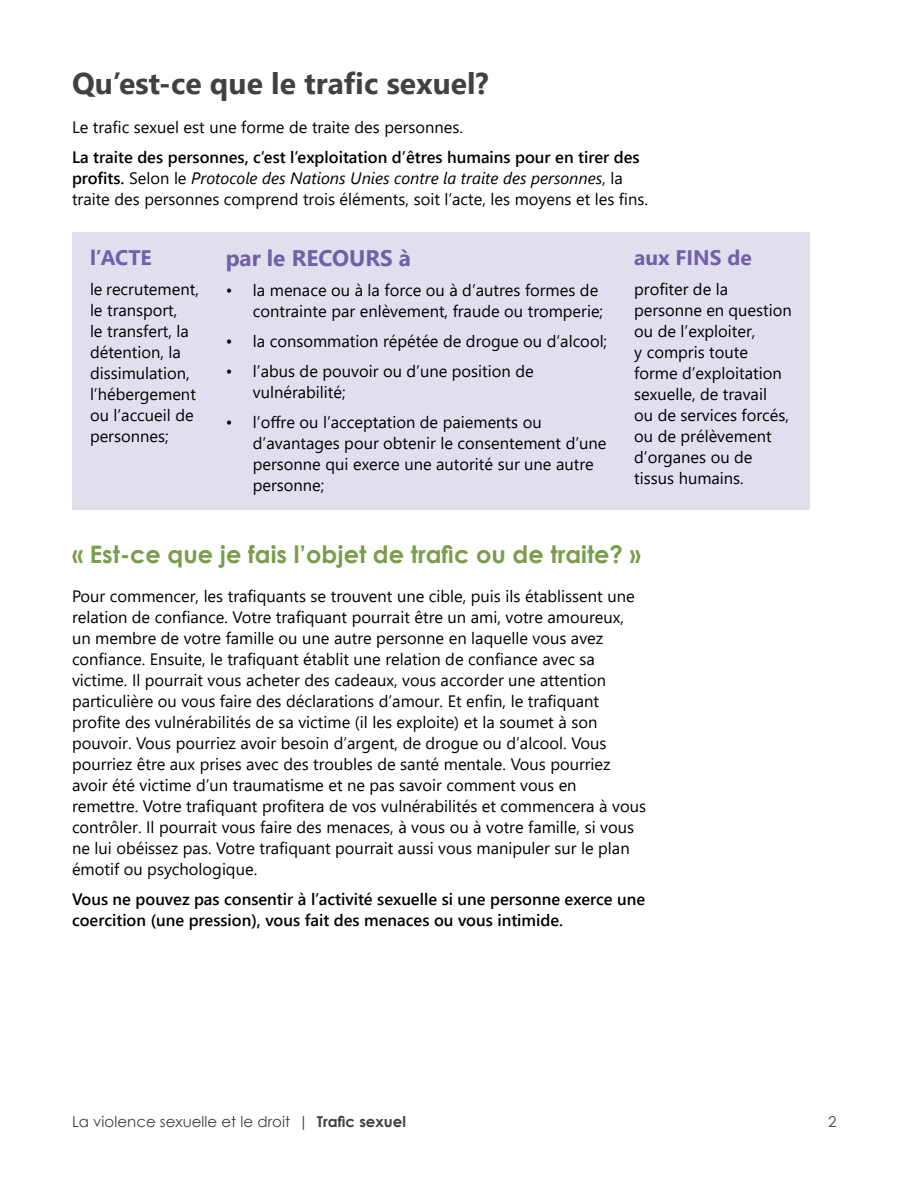
<style>
.page{position:relative;width:918px;height:1188px;background:#fff}
.page>*{position:absolute;margin:0;border:0;box-sizing:border-box;transform-origin:0 0}
.t1{font:700 30px "Segoe UI";color:#414042}
.t2{font:700 24px "Century Gothic";color:#7a9d4b}
.t3{font:700 22.5px "Segoe UI";color:#6f60a8}
.t4{font:700 21px "Segoe UI";color:#6f60a8}
.t5{font:16.5px/21px "Segoe UI";color:#000}
.t6{font:600 16.5px/21px "Segoe UI";color:#000}
.t7{font:15px "Century Gothic";color:#414042}
.s1{font-weight:600}
.s2{font-style:italic}
.s3{font-weight:700}
</style>
<div class="page">
<div style="left:72px;top:232px;width:738px;height:277px;background:#e1deee"></div>
<h1 class="t1" style="left:72px;top:55px;width:418px">Qu’est-ce que le trafic sexuel?</h1>
<p class="t5" style="left:72px;top:115px;width:392px">Le trafic sexuel est une forme de traite des personnes.</p>
<p class="t5" style="left:72px;top:145px;width:578px"><span class="s1">La traite des personnes, c’est l’exploitation d’êtres humains pour en tirer des profits.</span> Selon le <span class="s2">Protocole des Nations Unies contre la traite des personnes</span>, la traite des personnes comprend trois éléments, soit l’acte, les moyens et les fins.</p>
<p class="t4" style="left:90px;top:238px;width:63px">l’ACTE</p>
<p class="t5" style="left:90px;top:277px;width:110px">le recrutement, le transport,<br>le transfert, la détention, la dissimulation, l’hébergement ou l’accueil de personnes;</p>
<h3 class="t3" style="left:226px;top:237px;width:187px">par le RECOURS à</h3>
<p class="t5" style="left:226px;top:278px;width:379px;text-align:right">• la menace ou à la force ou à d’autres formes de contrainte par enlèvement, fraude ou tromperie;</p>
<p class="t5" style="left:226px;top:329px;width:383px">• la consommation répétée de drogue ou d’alcool;</p>
<p class="t5" style="left:253px;top:359px;width:282px;text-indent:-27px">• l’abus de pouvoir ou d’une position de vulnérabilité;</p>
<p class="t5" style="left:253px;top:410px;width:355px;text-indent:-27px">• l’offre ou l’acceptation de paiements ou d’avantages pour obtenir le consentement d’une personne qui exerce une autorité sur une autre personne;</p>
<p class="t4" style="left:634px;top:238px;width:119px">aux FINS de</p>
<p class="t5" style="left:634px;top:277px;width:159px">profiter de la personne en question ou de l’exploiter,<br>y compris toute forme d’exploitation sexuelle, de travail<br>ou de services forcés, ou de prélèvement d’organes ou de tissus humains.</p>
<h2 class="t2" style="left:72px;top:536px;width:570px">« Est-ce que je fais l’objet de trafic ou de traite? »</h2>
<p class="t5" style="left:72px;top:584px;width:576px">Pour commencer, les trafiquants se trouvent une cible, puis ils établissent une relation de confiance. Votre trafiquant pourrait être un ami, votre amoureux, un membre de votre famille ou une autre personne en laquelle vous avez confiance. Ensuite, le trafiquant établit une relation de confiance avec sa victime. Il pourrait vous acheter des cadeaux, vous accorder une attention particulière ou vous faire des déclarations d’amour. Et enfin, le trafiquant profite des vulnérabilités de sa victime (il les exploite) et la soumet à son pouvoir. Vous pourriez avoir besoin d’argent, de drogue ou d’alcool. Vous pourriez être aux prises avec des troubles de santé mentale. Vous pourriez avoir été victime d’un traumatisme et ne pas savoir comment vous en remettre. Votre trafiquant profitera de vos vulnérabilités et commencera à vous contrôler. Il pourrait vous faire des menaces, à vous ou à votre famille, si vous ne lui obéissez pas. Votre trafiquant pourrait aussi vous manipuler sur le plan émotif ou psychologique.</p>
<p class="t6" style="left:72px;top:888px;width:575px">Vous ne pouvez pas consentir à l’activité sexuelle si une personne exerce une coercition (une pression), vous fait des menaces ou vous intimide.</p>
<p class="t7" style="left:72px;top:1111px;width:336px">La violence sexuelle et le droit | <span class="s3">Trafic sexuel</span></p>
<p class="t7" style="left:828px;top:1111px;width:10px">2</p>
</div>
